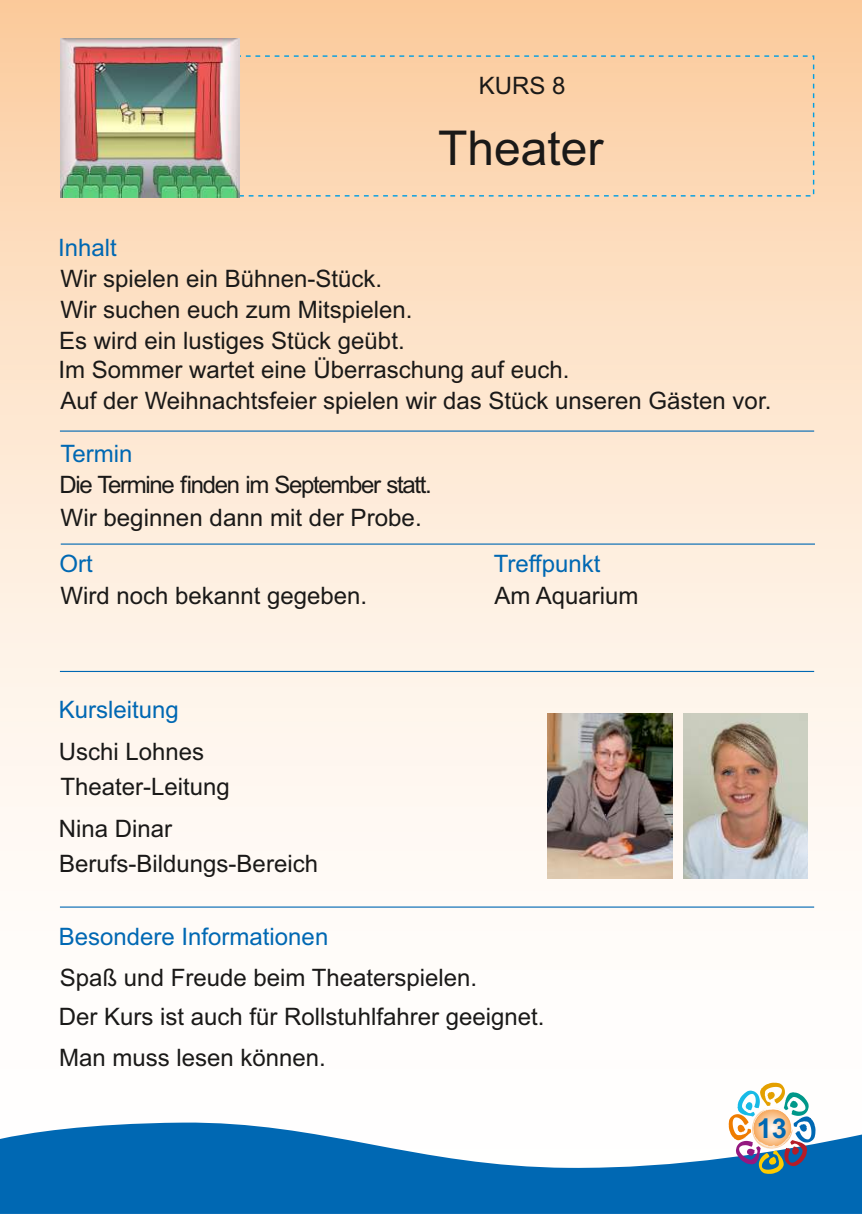
<style>
.page{position:relative;width:862px;height:1214px;background:#fff}
.page>*{position:absolute;margin:0;border:0;box-sizing:border-box;transform-origin:0 0}
.t1{font:48px "Arial";color:#1a1918}
.t2{font:700 27.4px "Arial";color:#0068b3}
.t3{font:24px/39.6px "Arial";color:#1a1918}
.t4{font:24px "Arial";color:#0068b3}
.t5{font:24px "Arial";letter-spacing:-.055em;color:#1a1918}
</style>
<div class="page">
<img style="left:0;top:0;width:862px;height:908px">
<svg style="left:0;top:1122px;width:862px;height:91px;fill:#0068b3"></svg>
<svg style="left:729px;top:1082px;width:86px;height:91px"></svg>
<div style="left:229px;top:55px;width:585px;height:141px;border:1px dashed #009ee3"></div>
<hr style="left:60px;top:430px;width:754px;height:1px;background:#0068b3">
<hr style="left:61px;top:543px;width:754px;height:1px;background:#0068b3">
<hr style="left:60px;top:906px;width:754px;height:1px;background:#0068b3">
<hr style="left:60px;top:670px;width:754px;height:2px;background:#0068b3">
<img style="left:547px;top:713px;width:126px;height:165px">
<img style="left:60px;top:38px;width:180px;height:159px">
<img style="left:683px;top:713px;width:124px;height:165px">
<p class="t4" style="left:58px;top:231px;width:60px">Inhalt</p>
<p class="t3" style="left:61px;top:259px;width:323px">Wir spielen ein Bühnen-Stück.</p>
<p class="t3" style="left:479px;top:66px;width:88px">KURS 8</p>
<h1 class="t1" style="left:438px;top:115px;width:167px">Theater</h1>
<p class="t3" style="left:59px;top:294px;width:355px;line-height:31px">Wir suchen euch zum Mitspielen.<br>Es wird ein lustiges Stück geübt.</p>
<p class="t3" style="left:61px;top:380px;width:712px">Auf der Weihnachtsfeier spielen wir das Stück unseren Gästen vor.</p>
<p class="t3" style="left:59px;top:349px;width:512px">Im Sommer wartet eine Überraschung auf euch.</p>
<p class="t4" style="left:60px;top:437px;width:73px">Termin</p>
<p class="t5" style="left:59px;top:467px;width:374px">Die Termine finden im September statt.</p>
<p class="t3" style="left:61px;top:498px;width:363px">Wir beginnen dann mit der Probe.</p>
<p class="t4" style="left:60px;top:547px;width:35px">Ort</p>
<p class="t4" style="left:494px;top:547px;width:108px">Treffpunkt</p>
<p class="t3" style="left:60px;top:576px;width:308px">Wird noch bekannt gegeben.</p>
<p class="t3" style="left:494px;top:575px;width:146px">Am Aquarium</p>
<p class="t4" style="left:59px;top:692px;width:122px">Kursleitung</p>
<p class="t3" style="left:59px;top:731px;width:147px">Uschi Lohnes</p>
<p class="t3" style="left:60px;top:766px;width:171px">Theater-Leitung</p>
<p class="t3" style="left:59px;top:810px;width:261px;line-height:35px">Nina Dinar<br>Berufs-Bildungs-Bereich</p>
<p class="t4" style="left:59px;top:920px;width:271px">Besondere Informationen</p>
<p class="t3" style="left:59px;top:957px;width:487px">Spaß und Freude beim Theaterspielen.<br>Der Kurs ist auch für Rollstuhlfahrer geeignet.</p>
<p class="t3" style="left:59px;top:1037px;width:268px">Man muss lesen können.</p>
<p class="t2" style="left:756px;top:1108px;width:32px">13</p>
</div>
